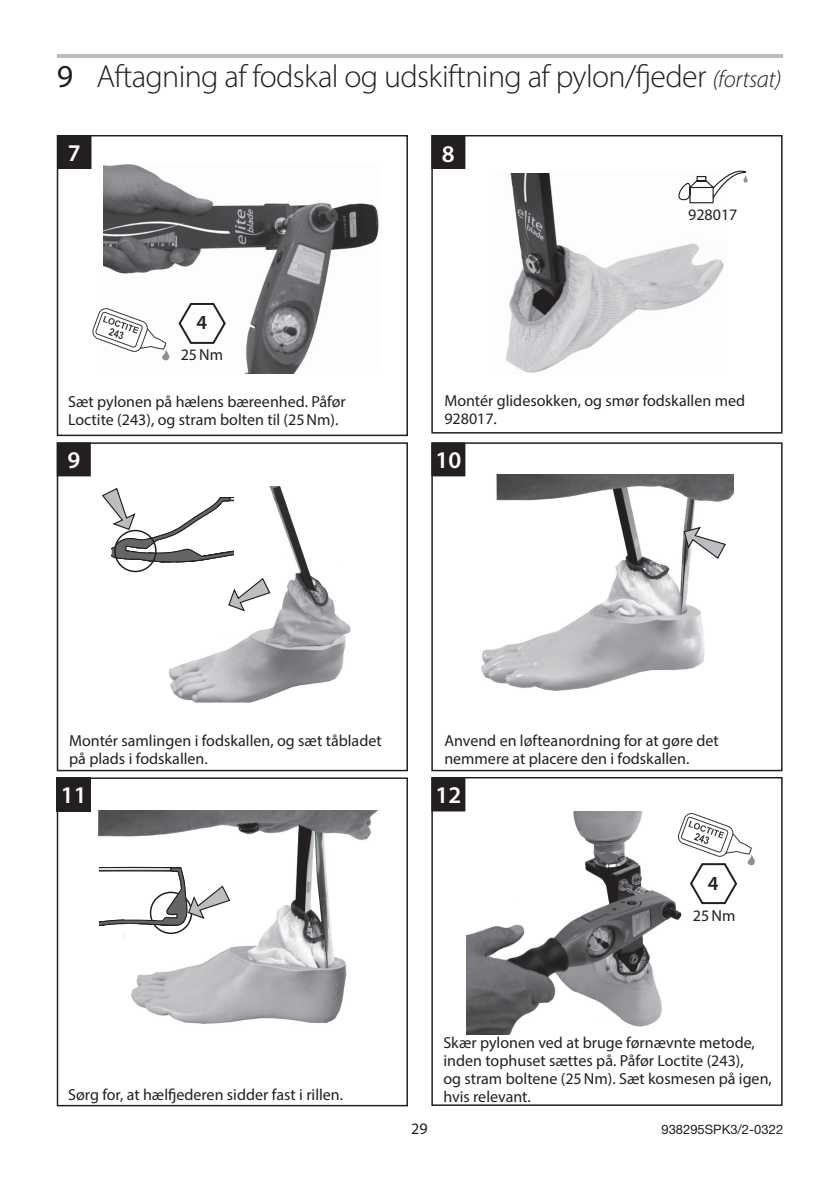
<style>
.page{position:relative;width:840px;height:1191px;background:#fff}
.page>*{position:absolute;margin:0;border:0;box-sizing:border-box;transform-origin:0 0}
.MG-Head1_Manual_Numb{font:300 32px "Myriad Pro";letter-spacing:-.02em;color:#231f20}
.MG-Assembly_Box_Numb{font:600 24px "Myriad Pro";color:#fff}
.MG-ThreadSize{font:600 20px "Myriad Pro";color:#231f20}
.MG-Box_Text__8pt__3p{font:16px/18px "Myriad Pro";color:#231f20}
.MG-Label_C{font:16px "Myriad Pro";letter-spacing:.01em;color:#211d1e}
.MG-Body_Text_L_8pt{font:16px "Myriad Pro";color:#231f20}
.t1{font:13px "Helvetica Neue";color:#231f20}
.s1{font-weight:400}
.s2{font-style:italic;font-size:24px}
</style>
<div class="page">
<img style="left:103px;top:164px;width:276px;height:209px">
<img style="left:506px;top:173px;width:218px;height:200px">
<div style="left:432px;top:136px;width:32px;height:32px;background:#231f20"></div>
<div style="left:431px;top:135px;width:34px;height:34px;border:2px solid #231f20"></div>
<img style="left:169px;top:486px;width:182px;height:217px">
<img style="left:481px;top:474px;width:251px;height:217px">
<img style="left:84px;top:810px;width:293px;height:214px">
<img style="left:466px;top:811px;width:216px;height:223px">
<div style="left:431px;top:777px;width:351px;height:329px;border:2px solid #231f20"></div>
<div style="left:57px;top:777px;width:351px;height:329px;border:1px solid #231f20"></div>
<div style="left:57px;top:442px;width:351px;height:329px;border:2px solid #231f20"></div>
<div style="left:57px;top:135px;width:351px;height:301px;border:2px solid #231f20"></div>
<svg style="left:682px;top:526px;width:44px;height:34px"></svg>
<svg style="left:227px;top:577px;width:44px;height:35px"></svg>
<div style="left:114px;top:530px;width:42px;height:42px;border:2px solid #231f20;border-radius:50%"></div>
<svg style="left:102px;top:487px;width:132px;height:77px"></svg>
<svg style="left:99px;top:867px;width:132px;height:69px"></svg>
<svg style="left:677px;top:170px;width:70px;height:34px"></svg>
<svg style="left:677px;top:812px;width:78px;height:93px"></svg>
<div style="left:432px;top:443px;width:32px;height:32px;background:#231f20"></div>
<div style="left:431px;top:442px;width:34px;height:34px;border:2px solid #231f20"></div>
<svg style="left:177px;top:301px;width:50px;height:44px"></svg>
<svg style="left:92px;top:308px;width:78px;height:53px"></svg>
<div style="left:58px;top:136px;width:33px;height:32px;background:#231f20"></div>
<div style="left:57px;top:135px;width:34px;height:34px;border:2px solid #231f20"></div>
<div style="left:57px;top:443px;width:33px;height:32px;background:#231f20"></div>
<div style="left:57px;top:442px;width:34px;height:34px;border:2px solid #231f20"></div>
<div style="left:57px;top:777px;width:34px;height:34px;background:#231f20"></div>
<div style="left:432px;top:778px;width:32px;height:32px;background:#231f20"></div>
<div style="left:431px;top:777px;width:34px;height:34px;border:2px solid #231f20"></div>
<hr style="left:57px;top:54px;width:725px;height:4px;background:#bcbdc0">
<div style="left:431px;top:442px;width:351px;height:329px;border:2px solid #231f20"></div>
<div style="left:431px;top:135px;width:351px;height:298px;border:2px solid #231f20"></div>
<h1 class="MG-Head1_Manual_Numb" style="left:57px;top:57px;width:725px"><span class="s1">9</span> Aftagning af fodskal og udskiftning af pylon/fjeder <span class="s2">(fortsat)</span></h1>
<p class="MG-Assembly_Box_Numb" style="left:68px;top:138px;width:14px">7</p>
<p class="MG-Assembly_Box_Numb" style="left:441px;top:138px;width:14px">8</p>
<p class="MG-Body_Text_L_8pt" style="left:687px;top:205px;width:51px">928017</p>
<p class="MG-ThreadSize" style="left:196px;top:310px;width:12px">4</p>
<p class="MG-Label_C" style="left:180px;top:345px;width:44px">25Nm</p>
<p class="MG-Box_Text__8pt__3p" style="left:68px;top:392px;width:279px">Sæt pylonen på hælens bæreenhed. Påfør<br>Loctite (243), og stram bolten til (25Nm).</p>
<p class="MG-Box_Text__8pt__3p" style="left:444px;top:391px;width:302px">Montér glidesokken, og smør fodskallen med<br>928017.</p>
<p class="MG-Assembly_Box_Numb" style="left:67px;top:445px;width:14px">9</p>
<p class="MG-Assembly_Box_Numb" style="left:435px;top:445px;width:27px">10</p>
<p class="MG-Box_Text__8pt__3p" style="left:69px;top:731px;width:314px">Montér samlingen i fodskallen, og sæt tåbladet på plads i fodskallen.</p>
<p class="MG-Box_Text__8pt__3p" style="left:444px;top:731px;width:276px">Anvend en løfteanordning for at gøre det nemmere at placere den i fodskallen.</p>
<p class="MG-Assembly_Box_Numb" style="left:61px;top:779px;width:27px">11</p>
<p class="MG-Assembly_Box_Numb" style="left:435px;top:780px;width:27px">12</p>
<p class="MG-ThreadSize" style="left:707px;top:870px;width:12px">4</p>
<p class="MG-Label_C" style="left:692px;top:905px;width:44px">25Nm</p>
<p class="MG-Box_Text__8pt__3p" style="left:68px;top:1085px;width:276px">Sørg for, at hælfjederen sidder fast i rillen.</p>
<p class="MG-Box_Text__8pt__3p" style="left:411px;top:1119px;width:18px">29</p>
<p class="MG-Box_Text__8pt__3p" style="left:443px;top:1033px;width:330px">Skær pylonen ved at bruge førnævnte metode, inden tophuset sættes på. Påfør Loctite (243),<br>og stram boltene (25Nm). Sæt kosmesen på igen, hvis relevant.</p>
<p class="t1" style="left:661px;top:1121px;width:123px">938295SPK3/2-0322</p>
</div>
